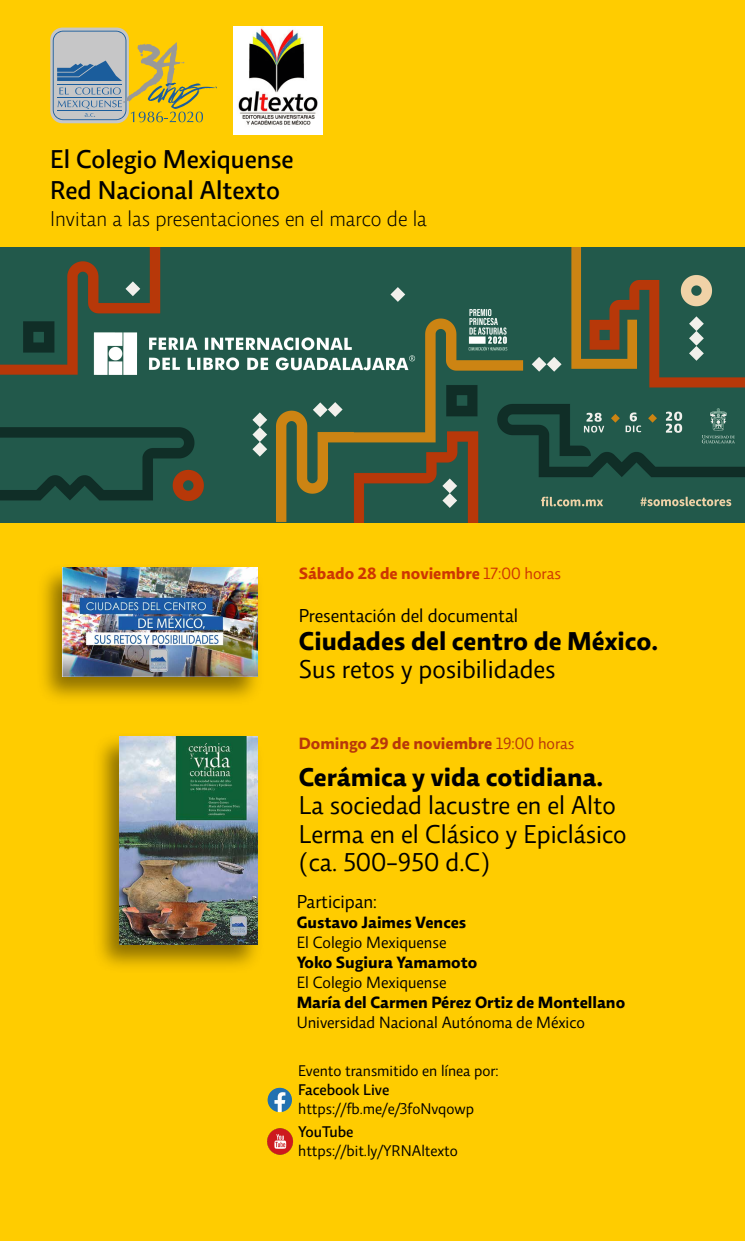
<style>
.page{position:relative;width:745px;height:1241px;background:#fff}
.page>*{position:absolute;margin:0;border:0;box-sizing:border-box;transform-origin:0 0}
.t1{font:26.25px/28px "Relato Sans OT";color:#000}
.t2{font:700 26.25px "Relato Sans OT";color:#000}
.t3{font:500 26.25px/31.5px "Relato Sans OT";color:#000}
.t4{font:300 21.88px "Relato Sans OT";color:#000}
.t5{font:18.99px "Relato Sans OT";color:#000}
.t6{font:700 16.62px "Relato Sans OT";color:#000}
.t7{font:16.62px "Relato Sans OT";color:#000}
.t8{font:700 16.62px "Relato Sans OT";color:#b7370b}
.t9{font:700 16.62px "Relato Sans OT";color:#cd3603}
.t10{font:15.75px "Relato Sans OT";color:#000}
.t11{font:500 15.75px "Relato Sans OT";color:#000}
.s1{font-weight:400}
</style>
<div class="page">
<div style="left:0;top:0;width:744px;height:1240px;background:#fc0"></div>
<img style="left:0;top:247px;width:744px;height:275px">
<svg style="left:50px;top:28px;width:79px;height:95px"></svg>
<svg style="left:53px;top:31px;width:164px;height:91px"></svg>
<img style="left:233px;top:27px;width:90px;height:107px">
<img style="left:43px;top:567px;width:215px;height:132px">
<img style="left:63px;top:567px;width:194px;height:109px">
<img style="left:98px;top:736px;width:160px;height:231px">
<img style="left:119px;top:736px;width:138px;height:208px">
<img style="left:267px;top:1128px;width:26px;height:25px">
<img style="left:267px;top:1087px;width:25px;height:24px;border-radius:12px">
<p class="t3" style="left:50px;top:143px;width:244px">El Colegio Mexiquense<br>Red Nacional Altexto</p>
<p class="t4" style="left:50px;top:205px;width:378px">Invitan a las presentaciones en el marco de la</p>
<p class="t9" style="left:298px;top:563px;width:263px">Sábado 28 de noviembre <span class="s1">17:00 horas</span></p>
<p class="t5" style="left:298px;top:604px;width:221px">Presentación del documental</p>
<p class="t2" style="left:298px;top:624px;width:360px">Ciudades del centro de México.</p>
<p class="t1" style="left:298px;top:654px;width:258px">Sus retos y posibilidades</p>
<p class="t8" style="left:298px;top:732px;width:277px">Domingo 29 de noviembre <span class="s1">19:00 horas</span></p>
<p class="t2" style="left:298px;top:761px;width:306px">Cerámica y vida cotidiana.</p>
<p class="t1" style="left:298px;top:791px;width:329px">La sociedad lacustre en el Alto<br>Lerma en el Clásico y Epiclásico (ca. 500-950 d.C)</p>
<p class="t5" style="left:296px;top:890px;width:82px">Participan:</p>
<p class="t6" style="left:296px;top:912px;width:171px">Gustavo Jaimes Vences</p>
<p class="t7" style="left:296px;top:932px;width:151px">El Colegio Mexiquense</p>
<p class="t6" style="left:296px;top:951px;width:182px">Yoko Sugiura Yamamoto</p>
<p class="t7" style="left:296px;top:972px;width:151px">El Colegio Mexiquense</p>
<p class="t6" style="left:296px;top:991px;width:330px">María del Carmen Pérez Ortiz de Montellano</p>
<p class="t7" style="left:296px;top:1012px;width:289px">Universidad Nacional Autónoma de México</p>
<p class="t10" style="left:298px;top:1060px;width:201px">Evento transmitido en línea por:</p>
<p class="t11" style="left:298px;top:1079px;width:92px">Facebook Live</p>
<p class="t10" style="left:298px;top:1098px;width:177px">https://fb.me/e/3foNvqowp</p>
<p class="t11" style="left:298px;top:1121px;width:57px">YouTube</p>
<p class="t10" style="left:298px;top:1140px;width:161px">https://bit.ly/YRNAltexto</p>
</div>
